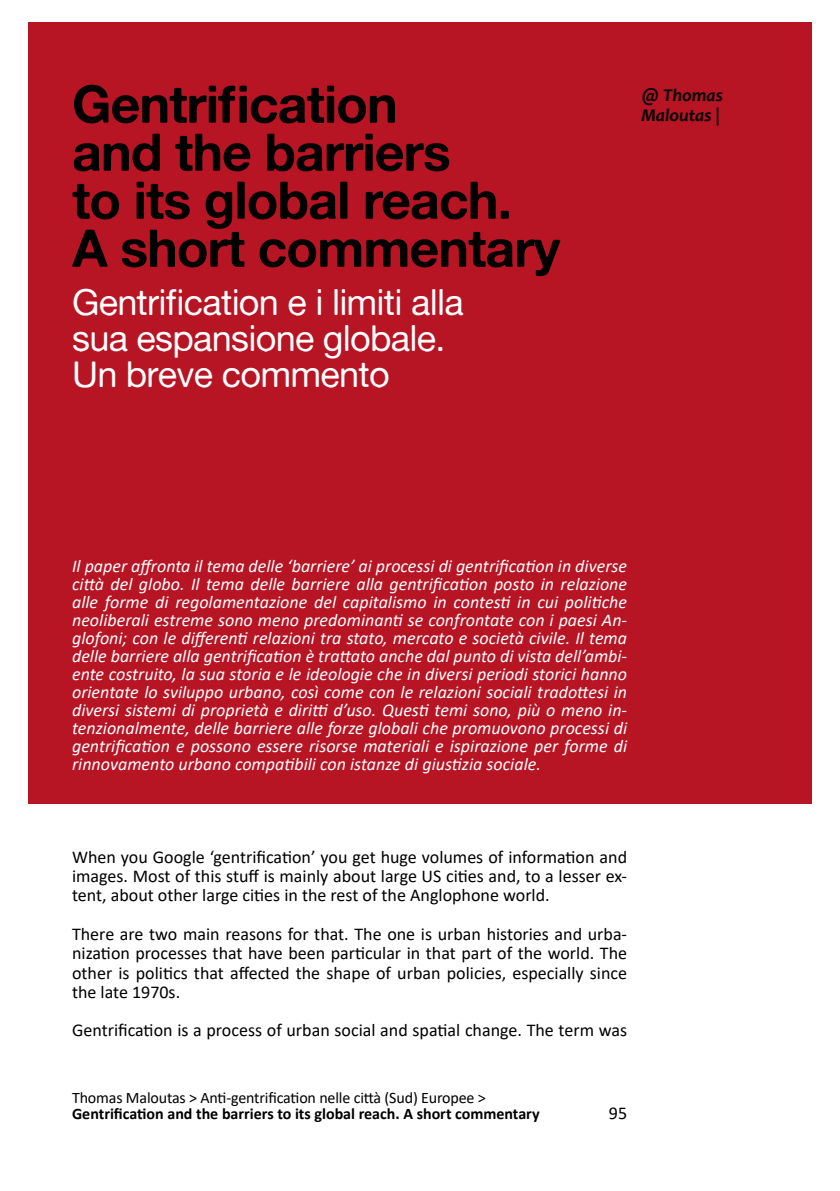
<style>
.page{position:relative;width:840px;height:1191px;background:#fff}
.page>*{position:absolute;margin:0;border:0;box-sizing:border-box;transform-origin:0 0}
.t1{font:52px/48px "Alte Haas Grotesk Bold";letter-spacing:-.02em;color:#000}
.t2{font:36px/36px "Alte Haas Grotesk";letter-spacing:-.02em;color:#fff}
.t3{font:italic 18px/18px "Calibri";color:#fff;text-align:justify}
.t4{font:18px/19.2px "Calibri";color:#000;text-align:justify}
.t5{font:italic 700 18px/20px "Candara";color:#000}
.t6{font:700 16px "Calibri";color:#000}
.t7{font:16px "Calibri";letter-spacing:-.01em;color:#000}
</style>
<div class="page">
<div style="left:28px;top:22px;width:783px;height:781px;background:#b71424"></div>
<h1 class="t1" style="left:72px;top:79px;width:489px">Gentrification<br>and the barriers<br>to its global reach.<br>A short commentary</h1>
<h2 class="t2" style="left:72px;top:283px;width:393px">Gentrification e i limiti alla sua espansione globale.<br>Un breve commento</h2>
<p class="t5" style="left:641px;top:87px;width:83px">@ Thomas<br>Maloutas |</p>
<p class="t3" style="left:72px;top:559px;width:556px">Il paper affronta il tema delle ‘barriere’ ai processi di gentrification in diverse città del globo. Il tema delle barriere alla gentrification posto in relazione alle forme di regolamentazione del capitalismo in contesti in cui politiche neoliberali estreme sono meno predominanti se confrontate con i paesi An&shy;glofoni; con le differenti relazioni tra stato, mercato e società civile. Il tema delle barriere alla gentrification è trattato anche dal punto di vista dell’ambi&shy;ente costruito, la sua storia e le ideologie che in diversi periodi storici hanno orientate lo sviluppo urbano, così come con le relazioni sociali tradottesi in diversi sistemi di proprietà e diritti d’uso. Questi temi sono, più o meno in&shy;tenzionalmente, delle barriere alle forze globali che promuovono processi di gentrification e possono essere risorse materiali e ispirazione per forme di rinnovamento urbano compatibili con istanze di giustizia sociale.</p>
<p class="t4" style="left:72px;top:848px;width:556px">When you Google ‘gentrification’ you get huge volumes of information and images. Most of this stuff is mainly about large US cities and, to a lesser ex&shy;tent, about other large cities in the rest of the Anglophone world.</p>
<p class="t4" style="left:72px;top:926px;width:556px">There are two main reasons for that. The one is urban histories and urba&shy;nization processes that have been particular in that part of the world. The other is politics that affected the shape of urban policies, especially since the late 1970s.</p>
<p class="t4" style="left:72px;top:1022px;width:556px">Gentrification is a process of urban social and spatial change. The term was</p>
<p class="t7" style="left:72px;top:1091px;width:415px">Thomas Maloutas &gt; Anti-gentrification nelle città (Sud) Europee &gt;</p>
<p class="t6" style="left:72px;top:1107px;width:469px">Gentrification and the barriers to its global reach. A short commentary</p>
<p class="t4" style="left:608px;top:1104px;width:20px">95</p>
</div>
